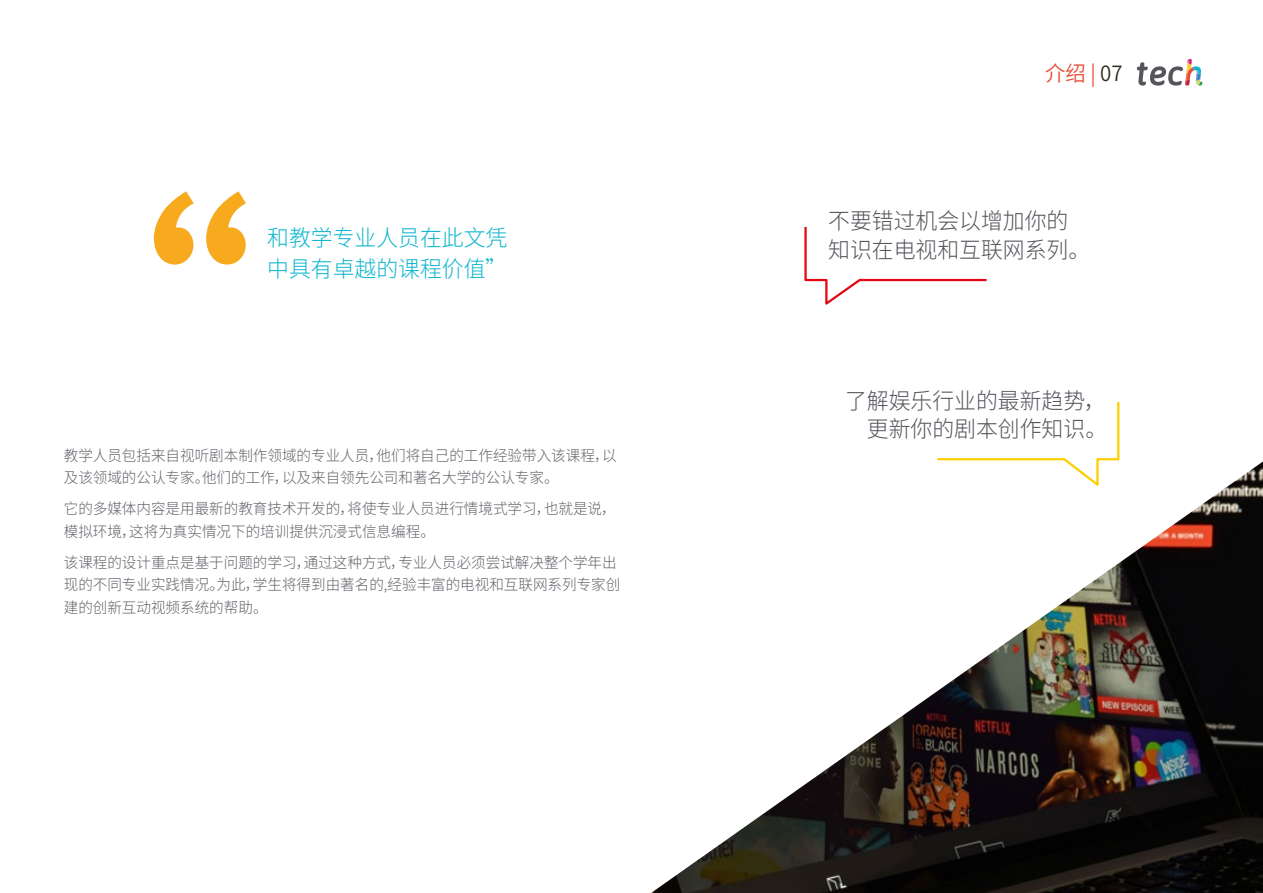
<style>
.page{position:relative;width:1263px;height:893px;background:#fff}
.page>*{position:absolute;margin:0;border:0;box-sizing:border-box;transform-origin:0 0}
.t1{font:300 22.5px/28.5px "Source Han Sans CN";color:#52555b;text-align:right}
.t2{font:300 22.5px/31.5px "Source Han Sans CN";color:#0fb6cf}
.t3{font:21px "Source Han Sans CN";color:#e94d35}
.t4{font:300 15px/22.5px "Source Han Sans CN";color:#61646a}
.s1{color:#312e20}
</style>
<div class="page">
<svg style="left:154px;top:191px;width:92px;height:74px"></svg>
<img style="left:651px;top:461px;width:612px;height:432px">
<svg style="left:935px;top:402px;width:185px;height:87px"></svg>
<svg style="left:804px;top:227px;width:183px;height:78px"></svg>
<svg style="left:1137px;top:59px;width:65px;height:27px"></svg>
<h1 class="t2" style="left:267px;top:222px;width:242px">和教学专业人员在此文凭中具有卓越的课程价值”</h1>
<p class="t4" style="left:64px;top:444px;width:554px">教学人员包括来自视听剧本制作领域的专业人员，他们将自己的工作经验带入该课程，以及该领域的公认专家。他们的工作，以及来自领先公司和著名大学的公认专家。</p>
<p class="t4" style="left:64px;top:498px;width:553px">它的多媒体内容是用最新的教育技术开发的，将使专业人员进行情境式学习，也就是说，模拟环境，这将为真实情况下的培训提供沉浸式信息编程。</p>
<p class="t4" style="left:64px;top:551px;width:558px">该课程的设计重点是基于问题的学习，通过这种方式，专业人员必须尝试解决整个学年出现的不同专业实践情况。为此，学生将得到由著名的,经验丰富的电视和互联网系列专家创建的创新互动视频系统的帮助。</p>
<h2 class="t3" style="left:1045px;top:61px;width:79px">介绍 | <span class="s1">07</span></h2>
<h1 class="t1" style="left:828px;top:207px;width:264px;text-align:left">不要错过机会以增加你的知识在电视和互联网系列。</h1>
<h1 class="t1" style="left:845px;top:387px;width:264px">了解娱乐行业的最新趋势，更新你的剧本创作知识。</h1>
</div>
